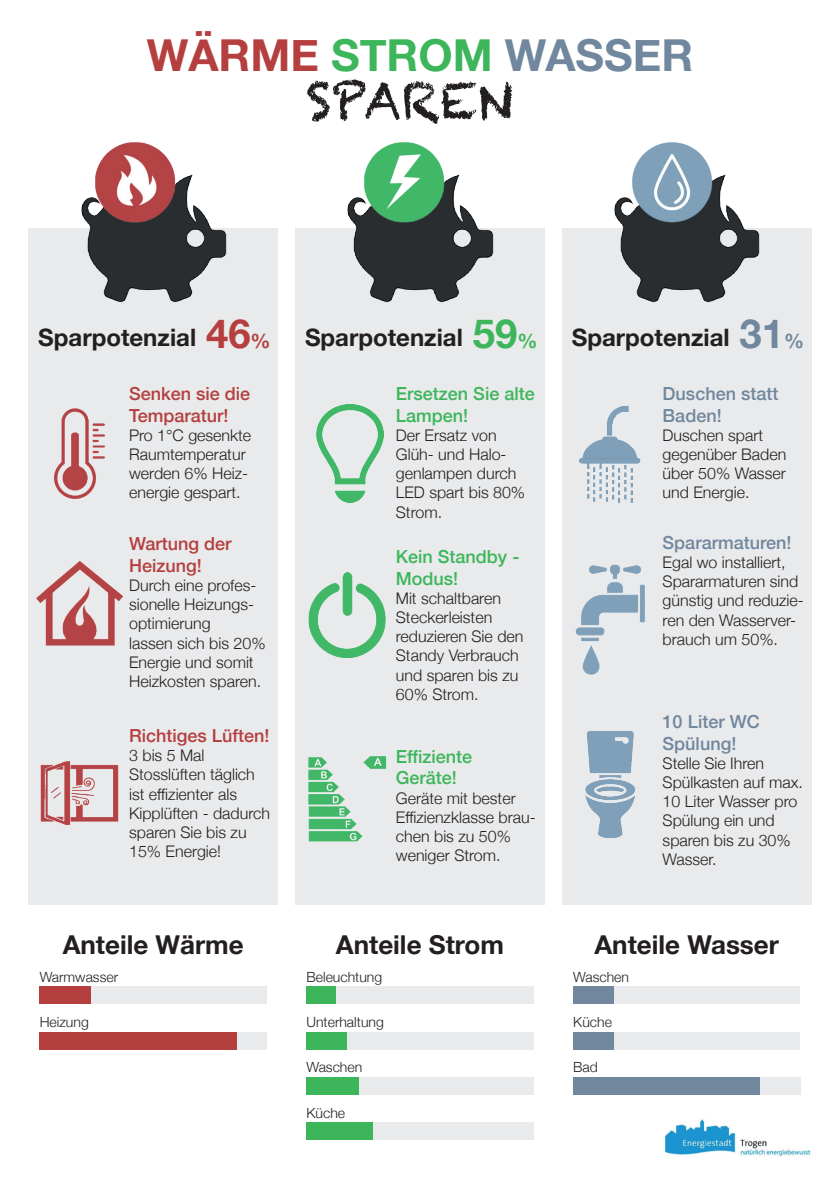
<style>
.page{position:relative;width:840px;height:1191px;background:#fff}
.page>*{position:absolute;margin:0;border:0;box-sizing:border-box;transform-origin:0 0}
.t1{font:50px "Chalkduster";color:#231f20}
.t2{font:700 44px "Helvetica Neue";color:#70879d}
.t3{font:700 26px "Helvetica Neue";color:#231f20}
.t4{font:700 24px "Helvetica Neue";color:#231f20}
.t5{font:500 18px/21.6px "Helvetica Neue";color:#b53f3f}
.t6{font:500 18px/21.6px "Helvetica Neue";color:#3db65b}
.t7{font:500 18px/21.6px "Helvetica Neue";color:#70879d}
.t8{font:300 16px/19.2px "Helvetica Neue";color:#231f20}
.t9{font:300 14px "Helvetica Neue";color:#231f20}
.s1{color:#b53f3f}
.s2{color:#3db65b}
.s3{font-size:40px;color:#b53f3f}
.s4{font-size:40px;color:#3db65b}
.s5{font-size:40px;color:#70879d}
</style>
<div class="page">
<div style="left:28px;top:228px;width:250px;height:677px;background:#e9eaeb"></div>
<div style="left:295px;top:228px;width:249px;height:677px;background:#e9eaeb"></div>
<div style="left:561px;top:228px;width:250px;height:677px;background:#e9eaeb"></div>
<img style="left:665px;top:1119px;width:146px;height:38px">
<img style="left:81px;top:174px;width:146px;height:129px">
<img style="left:347px;top:174px;width:147px;height:129px">
<img style="left:614px;top:174px;width:146px;height:129px">
<img style="left:93px;top:142px;width:85px;height:82px">
<img style="left:361px;top:142px;width:85px;height:82px">
<img style="left:629px;top:142px;width:85px;height:82px">
<img style="left:579px;top:406px;width:62px;height:97px">
<img style="left:316px;top:404px;width:67px;height:98px">
<img style="left:54px;top:408px;width:51px;height:91px">
<img style="left:575px;top:564px;width:70px;height:111px">
<img style="left:308px;top:573px;width:78px;height:85px">
<img style="left:37px;top:561px;width:85px;height:84px">
<img style="left:585px;top:731px;width:51px;height:107px">
<img style="left:308px;top:756px;width:79px;height:86px">
<img style="left:40px;top:761px;width:79px;height:64px">
<div style="left:91px;top:986px;width:175px;height:17px;background:#e9eaeb"></div>
<div style="left:40px;top:986px;width:51px;height:17px;background:#b53f3f"></div>
<div style="left:306px;top:986px;width:30px;height:17px;background:#3db65b"></div>
<div style="left:336px;top:986px;width:197px;height:17px;background:#e9eaeb"></div>
<div style="left:613px;top:986px;width:186px;height:17px;background:#e9eaeb"></div>
<div style="left:573px;top:986px;width:40px;height:17px;background:#70879d"></div>
<div style="left:40px;top:1032px;width:197px;height:17px;background:#b53f3f"></div>
<div style="left:237px;top:1032px;width:29px;height:17px;background:#e9eaeb"></div>
<div style="left:306px;top:1032px;width:40px;height:17px;background:#3db65b"></div>
<div style="left:346px;top:1032px;width:187px;height:17px;background:#e9eaeb"></div>
<div style="left:613px;top:1032px;width:186px;height:17px;background:#e9eaeb"></div>
<div style="left:573px;top:1032px;width:40px;height:17px;background:#70879d"></div>
<div style="left:357px;top:1077px;width:176px;height:17px;background:#e9eaeb"></div>
<div style="left:306px;top:1077px;width:53px;height:17px;background:#3db65b"></div>
<div style="left:759px;top:1077px;width:40px;height:17px;background:#e9eaeb"></div>
<div style="left:573px;top:1077px;width:186px;height:17px;background:#70879d"></div>
<div style="left:373px;top:1123px;width:160px;height:17px;background:#e9eaeb"></div>
<div style="left:306px;top:1123px;width:67px;height:17px;background:#3db65b"></div>
<h2 class="t2" style="left:147px;top:21px;width:547px"><span class="s1">WÄRME</span> <span class="s2">STROM</span> WASSER</h2>
<h1 class="t1" style="left:306px;top:71px;width:208px">SPAREN</h1>
<h3 class="t4" style="left:38px;top:319px;width:234px">Sparpotenzial <span class="s3">46</span><sub>%</sub></h3>
<h3 class="t4" style="left:305px;top:319px;width:234px">Sparpotenzial <span class="s4">59</span><sub>%</sub></h3>
<h3 class="t4" style="left:571px;top:319px;width:234px">Sparpotenzial <span class="s5">31</span><sub>%</sub></h3>
<p class="t5" style="left:129px;top:381px;width:123px">Senken sie die<br>Temparatur!</p>
<p class="t8" style="left:129px;top:424px;width:124px">Pro 1°C gesenkte<br>Raumtemperatur werden 6% Heiz&shy;energie gespart.</p>
<p class="t5" style="left:129px;top:531px;width:104px">Wartung der<br>Heizung!</p>
<p class="t8" style="left:129px;top:574px;width:138px">Durch eine profes&shy;sionelle Heizungs&shy;optimierung<br>lassen sich bis 20%<br>Energie und somit<br>Heizkosten sparen.</p>
<p class="t5" style="left:129px;top:723px;width:142px">Richtiges Lüften!</p>
<p class="t8" style="left:129px;top:745px;width:142px">3 bis 5 Mal<br>Stosslüften täglich ist effizienter als<br>Kipplüften - dadurch sparen Sie bis zu<br>15% Energie!</p>
<h3 class="t3" style="left:63px;top:924px;width:182px">Anteile Wärme</h3>
<p class="t6" style="left:395px;top:381px;width:140px">Ersetzen Sie alte<br>Lampen!</p>
<p class="t8" style="left:395px;top:424px;width:131px">Der Ersatz von<br>Glüh- und Halo&shy;genlampen durch<br>LED spart bis 80%<br>Strom.</p>
<p class="t6" style="left:395px;top:544px;width:125px">Kein Standby -<br>Modus!</p>
<p class="t8" style="left:395px;top:587px;width:129px">Mit schaltbaren<br>Steckerleisten reduzieren Sie den<br>Standy Verbrauch und sparen bis zu<br>60% Strom.</p>
<p class="t6" style="left:395px;top:744px;width:78px">Effiziente<br>Geräte!</p>
<p class="t8" style="left:395px;top:787px;width:141px">Geräte mit bester<br>Effizienzklasse brau&shy;chen bis zu 50% weniger Strom.</p>
<p class="t7" style="left:662px;top:381px;width:117px">Duschen statt<br>Baden!</p>
<p class="t8" style="left:662px;top:424px;width:125px">Duschen spart gegenüber Baden über 50% Wasser und Energie.</p>
<p class="t7" style="left:662px;top:530px;width:130px">Spararmaturen!</p>
<p class="t8" style="left:662px;top:551px;width:143px">Egal wo installiert,<br>Spararmaturen sind günstig und reduzie&shy;ren den Wasserver&shy;brauch um 50%.</p>
<p class="t7" style="left:662px;top:709px;width:99px">10 Liter WC<br>Spülung!</p>
<p class="t8" style="left:662px;top:752px;width:142px">Stelle Sie Ihren<br>Spülkasten auf max.<br>10 Liter Wasser pro<br>Spülung ein und sparen bis zu 30%<br>Wasser.</p>
<h3 class="t3" style="left:336px;top:924px;width:169px">Anteile Strom</h3>
<h3 class="t3" style="left:594px;top:924px;width:186px">Anteile Wasser</h3>
<p class="t9" style="left:40px;top:965px;width:80px">Warmwasser</p>
<p class="t9" style="left:306px;top:965px;width:77px">Beleuchtung</p>
<p class="t9" style="left:573px;top:965px;width:57px">Waschen</p>
<p class="t9" style="left:40px;top:1010px;width:51px">Heizung</p>
<p class="t9" style="left:306px;top:1010px;width:79px">Unterhaltung</p>
<p class="t9" style="left:573px;top:1010px;width:40px">Küche</p>
<p class="t9" style="left:306px;top:1056px;width:57px">Waschen</p>
<p class="t9" style="left:573px;top:1056px;width:26px">Bad</p>
<p class="t9" style="left:306px;top:1101px;width:40px">Küche</p>
</div>
